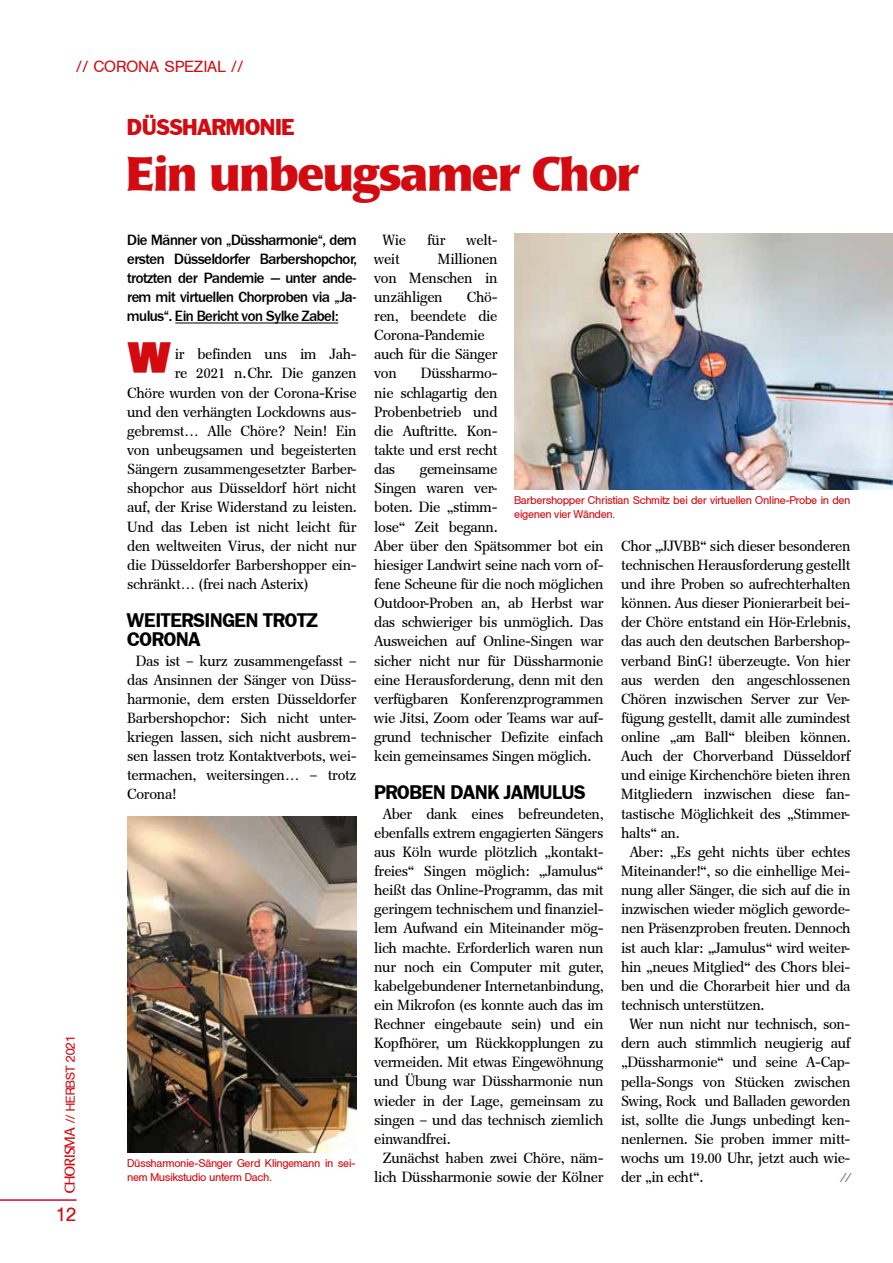
<style>
.page{position:relative;width:893px;height:1263px;background:#fff}
.page>*{position:absolute;margin:0;border:0;box-sizing:border-box;transform-origin:0 0}
.t1{font:700 47.85px "Polar";color:#d40a11}
.t2{font:41.4px "University Large Normal";color:#d40a11}
.t3{font:22.35px "Frapant Normal";color:#d40a11}
.t4{font:700 19.2px/19.2px "Frapant";color:#000}
.t5{font:19.2px "Helten Normal";color:#d40a11}
.t6{font:15.9px "Helten Normal";letter-spacing:.04em;color:#d40a11}
.t7{font:14.4px/19.2px "Frapant Antiqua Normal";color:#000;text-align:justify}
.t8{font:14.4px/19.2px "Frapant Large Normal";color:#000;text-align:justify}
.t9{font:12.75px "Helten Normal";color:#d40a11}
.t10{font:italic 12.75px "Plan";color:#565655}
.t11{font:11.1px/14.4px "Helten Normal";color:#d40a11}
.s1{font-family:"Polar Normal";font-size:14.4px}
</style>
<div class="page">
<hr style="left:0;top:1199px;width:77px;height:2px;background:#cc0b33">
<hr style="left:175px;top:323px;width:163px;height:1px;background:#000">
<img style="left:514px;top:234px;width:379px;height:255px">
<img style="left:128px;top:816px;width:229px;height:336px">
<p class="t6" style="left:77px;top:58px;width:168px">// CORONA SPEZIAL //</p>
<p class="t9" style="left:63px;top:1193px;width:160px;rotate:-90deg"><span class="s1">CHORISMA</span> // HERBST 2021</p>
<h3 class="t5" style="left:56px;top:1203px;width:22px">12</h3>
<h3 class="t3" style="left:128px;top:114px;width:169px">DÜSSHARMONIE</h3>
<h1 class="t1" style="left:128px;top:148px;width:513px">Ein unbeugsamer Chor</h1>
<p class="t8" style="left:128px;top:230px;width:230px">Die Männer von „Düssharmonie“, dem ersten Düsseldorfer Barbershopchor, trotzten der Pandemie – unter ande&shy;rem mit virtuellen Chorproben via „Ja&shy;mulus“. Ein Bericht von Sylke Zabel:</p>
<h2 class="t2" style="left:129px;top:334px;width:43px">W</h2>
<p class="t7" style="left:175px;top:345px;width:183px">ir befinden uns im Jah-</p>
<p class="t7" style="left:383px;top:230px;width:25px">Wie</p>
<p class="t7" style="left:428px;top:230px;width:19px">für</p>
<p class="t7" style="left:467px;top:230px;width:32px">welt-</p>
<p class="t7" style="left:375px;top:249px;width:27px">weit</p>
<p class="t7" style="left:375px;top:249px;width:124px;text-indent:64px">Millionen von Menschen in unzähligen</p>
<p class="t7" style="left:375px;top:288px;width:124px;text-align:left;text-indent:93px">Chö&shy;ren, beendete die<br>Corona-Pandemie auch für die Sänger von</p>
<p class="t7" style="left:375px;top:364px;width:124px;text-indent:47px">Düssharmo&shy;nie schlagartig den Probenbetrieb und die Auftritte. Kon&shy;takte und erst recht das</p>
<p class="t7" style="left:175px;top:364px;width:183px">re 2021 n.Chr. Die ganzen</p>
<p class="t7" style="left:128px;top:383px;width:231px">Chöre wurden von der Corona-Krise</p>
<p class="t7" style="left:128px;top:403px;width:230px">und den verhängten Lockdowns aus-</p>
<p class="t7" style="left:128px;top:422px;width:230px">gebremst… Alle Chöre? Nein! Ein</p>
<p class="t7" style="left:128px;top:441px;width:230px">von unbeugsamen und begeisterten</p>
<p class="t7" style="left:128px;top:460px;width:230px">Sängern zusammengesetzter Barber-</p>
<p class="t7" style="left:128px;top:479px;width:230px">shopchor aus Düsseldorf hört nicht</p>
<p class="t7" style="left:128px;top:498px;width:230px">auf, der Krise Widerstand zu leisten.</p>
<p class="t7" style="left:128px;top:517px;width:230px">Und das Leben ist nicht leicht für</p>
<p class="t7" style="left:128px;top:536px;width:230px">den weltweiten Virus, der nicht nur</p>
<p class="t7" style="left:128px;top:556px;width:230px">die Düsseldorfer Barbershopper ein-</p>
<p class="t7" style="left:128px;top:575px;width:182px">schränkt… (frei nach Asterix)</p>
<h3 class="t4" style="left:128px;top:611px;width:192px">WEITERSINGEN TROTZ<br>CORONA</h3>
<p class="t7" style="left:128px;top:651px;width:230px;text-indent:9px">Das ist – kurz zusammengefasst – das Ansinnen der Sänger von Düss&shy;harmonie, dem ersten Düsseldorfer Barbershopchor: Sich nicht unter&shy;kriegen lassen, sich nicht ausbrem&shy;sen lassen trotz Kontaktverbots, wei&shy;termachen, weitersingen… – trotz Corona!</p>
<p class="t7" style="left:375px;top:460px;width:230px;text-align:left;text-indent:46px">gemeinsame<br>Singen waren ver-<br>boten. Die „stimm-<br>lose“ Zeit begann.<br>Aber über den Spätsommer bot ein hiesiger Landwirt seine nach vorn of&shy;fene Scheune für die noch möglichen<br>Outdoor-Proben an, ab Herbst war das schwieriger bis unmöglich. Das<br>Ausweichen auf Online-Singen war sicher nicht nur für Düssharmonie eine Herausforderung, denn mit den verfügbaren Konferenzprogrammen wie Jitsi, Zoom oder Teams war auf&shy;grund technischer Defizite einfach kein gemeinsames Singen möglich.</p>
<h3 class="t4" style="left:375px;top:783px;width:212px">PROBEN DANK JAMULUS</h3>
<p class="t7" style="left:383px;top:804px;width:222px">Aber dank eines befreundeten,</p>
<p class="t7" style="left:374px;top:823px;width:230px">ebenfalls extrem engagierten Sängers</p>
<p class="t7" style="left:374px;top:843px;width:230px">aus Köln wurde plötzlich „kontakt-</p>
<p class="t7" style="left:375px;top:862px;width:230px">freies“ Singen möglich: „Jamulus“</p>
<p class="t7" style="left:375px;top:881px;width:230px">heißt das Online-Programm, das mit</p>
<p class="t7" style="left:375px;top:900px;width:230px">geringem technischem und finanziel-</p>
<p class="t7" style="left:375px;top:919px;width:230px">lem Aufwand ein Miteinander mög-</p>
<p class="t7" style="left:375px;top:938px;width:230px">lich machte. Erforderlich waren nun</p>
<p class="t7" style="left:375px;top:957px;width:230px">nur noch ein Computer mit guter,</p>
<p class="t7" style="left:375px;top:977px;width:230px">kabelgebundener Internetanbindung,</p>
<p class="t7" style="left:375px;top:996px;width:230px">ein Mikrofon (es konnte auch das im</p>
<p class="t7" style="left:375px;top:1015px;width:230px">Rechner eingebaute sein) und ein</p>
<p class="t7" style="left:375px;top:1034px;width:230px">Kopfhörer, um Rückkopplungen zu</p>
<p class="t7" style="left:375px;top:1053px;width:230px">vermeiden. Mit etwas Eingewöhnung</p>
<p class="t7" style="left:375px;top:1072px;width:230px">und Übung war Düssharmonie nun</p>
<p class="t7" style="left:375px;top:1091px;width:230px">wieder in der Lage, gemeinsam zu</p>
<p class="t7" style="left:375px;top:1110px;width:230px">singen – und das technisch ziemlich</p>
<p class="t7" style="left:375px;top:1130px;width:77px">einwandfrei.</p>
<p class="t7" style="left:383px;top:1149px;width:222px">Zunächst haben zwei Chöre, näm-</p>
<p class="t7" style="left:375px;top:1168px;width:230px">lich Düssharmonie sowie der Kölner</p>
<p class="t11" style="left:514px;top:493px;width:337px">Barbershopper Christian Schmitz bei der virtuellen Online-Probe in den eigenen vier Wänden.</p>
<p class="t7" style="left:621px;top:536px;width:230px">Chor „JJVBB“ sich dieser besonderen</p>
<p class="t7" style="left:621px;top:556px;width:230px">technischen Herausforderung gestellt</p>
<p class="t7" style="left:621px;top:575px;width:230px">und ihre Proben so aufrechterhalten</p>
<p class="t7" style="left:621px;top:594px;width:230px">können. Aus dieser Pionierarbeit bei-</p>
<p class="t7" style="left:621px;top:613px;width:230px">der Chöre entstand ein Hör-Erlebnis,</p>
<p class="t7" style="left:621px;top:632px;width:230px">das auch den deutschen Barbershop-</p>
<p class="t7" style="left:621px;top:651px;width:230px">verband BinG! überzeugte. Von hier</p>
<p class="t7" style="left:621px;top:670px;width:230px">aus werden den angeschlossenen</p>
<p class="t7" style="left:621px;top:690px;width:230px">Chören inzwischen Server zur Ver-</p>
<p class="t7" style="left:621px;top:709px;width:230px">fügung gestellt, damit alle zumindest</p>
<p class="t7" style="left:621px;top:728px;width:230px">online „am Ball“ bleiben können.</p>
<p class="t7" style="left:621px;top:747px;width:230px">Auch der Chorverband Düsseldorf</p>
<p class="t7" style="left:621px;top:766px;width:230px">und einige Kirchenchöre bieten ihren</p>
<p class="t7" style="left:621px;top:785px;width:230px">Mitgliedern inzwischen diese fan-</p>
<p class="t7" style="left:621px;top:804px;width:230px">tastische Möglichkeit des „Stimmer-</p>
<p class="t7" style="left:621px;top:823px;width:60px">halts“ an.</p>
<p class="t7" style="left:630px;top:843px;width:222px">Aber: „Es geht nichts über echtes</p>
<p class="t7" style="left:621px;top:862px;width:230px">Miteinander!“, so die einhellige Mei-</p>
<p class="t7" style="left:621px;top:881px;width:230px">nung aller Sänger, die sich auf die in</p>
<p class="t7" style="left:621px;top:900px;width:230px">inzwischen wieder möglich geworde-</p>
<p class="t7" style="left:621px;top:919px;width:230px">nen Präsenzproben freuten. Dennoch</p>
<p class="t7" style="left:621px;top:938px;width:230px">ist auch klar: „Jamulus“ wird weiter-</p>
<p class="t7" style="left:621px;top:957px;width:230px">hin „neues Mitglied“ des Chors blei-</p>
<p class="t7" style="left:621px;top:977px;width:230px">ben und die Chorarbeit hier und da</p>
<p class="t7" style="left:621px;top:996px;width:144px">technisch unterstützen.</p>
<p class="t7" style="left:630px;top:1015px;width:222px">Wer nun nicht nur technisch, son-</p>
<p class="t7" style="left:621px;top:1034px;width:230px">dern auch stimmlich neugierig auf</p>
<p class="t7" style="left:621px;top:1053px;width:230px">„Düssharmonie“ und seine A-Cap-</p>
<p class="t7" style="left:621px;top:1072px;width:230px">pella-Songs von Stücken zwischen</p>
<p class="t7" style="left:621px;top:1091px;width:230px">Swing, Rock und Balladen geworden</p>
<p class="t7" style="left:621px;top:1110px;width:230px">ist, sollte die Jungs unbedingt ken-</p>
<p class="t7" style="left:621px;top:1130px;width:230px">nenlernen. Sie proben immer mitt-</p>
<p class="t7" style="left:621px;top:1149px;width:230px">wochs um 19.00 Uhr, jetzt auch wie-</p>
<p class="t7" style="left:621px;top:1168px;width:83px">der „in echt“.</p>
<p class="t10" style="left:840px;top:1170px;width:12px">//</p>
<p class="t11" style="left:128px;top:1156px;width:230px">Düssharmonie-Sänger Gerd Klingemann in sei&shy;nem Musikstudio unterm Dach.</p>
</div>
